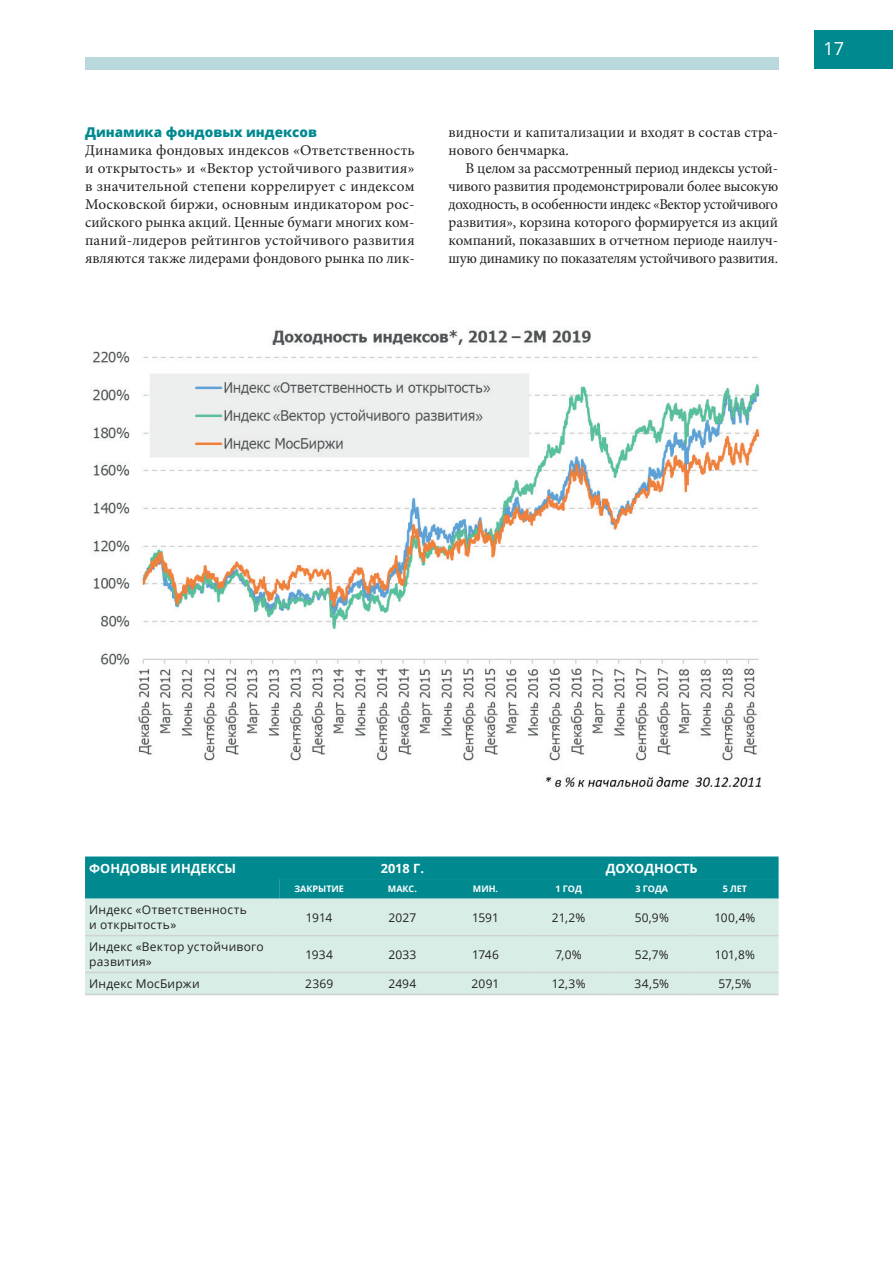
<style>
.page{position:relative;width:893px;height:1263px;background:#fff}
.page>*{position:absolute;margin:0;border:0;box-sizing:border-box;transform-origin:0 0}
.t1{font:18px "Open Sans";color:#fff}
.t2{font:15px/18px "Minion Pro";color:#231f20;text-align:justify}
.t3{font:800 13.5px "Open Sans";color:#008a90}
.t4{font:700 12.75px "Open Sans";color:#fff}
.t5{font:12px/15px "Open Sans";letter-spacing:.02em;color:#231f20}
.t6{font:700 9px "Open Sans";color:#fff}
</style>
<div class="page">
<div style="left:85px;top:57px;width:693px;height:12px;background:#bad9dc"></div>
<div style="left:814px;top:31px;width:79px;height:38px;background:#008a90"></div>
<img style="left:93px;top:328px;width:668px;height:461px">
<div style="left:85px;top:856px;width:694px;height:43px;background:#008a90"></div>
<div style="left:85px;top:899px;width:694px;height:95px;background:#d7ede6"></div>
<hr style="left:85px;top:935px;width:195px;height:1px;background:#d1d2d4">
<hr style="left:280px;top:935px;width:83px;height:1px;background:#d1d2d4">
<hr style="left:363px;top:935px;width:83px;height:1px;background:#d1d2d4">
<hr style="left:446px;top:935px;width:83px;height:1px;background:#d1d2d4">
<hr style="left:529px;top:935px;width:83px;height:1px;background:#d1d2d4">
<hr style="left:612px;top:935px;width:83px;height:1px;background:#d1d2d4">
<hr style="left:695px;top:935px;width:84px;height:1px;background:#d1d2d4">
<hr style="left:85px;top:972px;width:195px;height:1px;background:#d1d2d4">
<hr style="left:280px;top:972px;width:83px;height:1px;background:#d1d2d4">
<hr style="left:363px;top:972px;width:83px;height:1px;background:#d1d2d4">
<hr style="left:446px;top:972px;width:83px;height:1px;background:#d1d2d4">
<hr style="left:529px;top:972px;width:83px;height:1px;background:#d1d2d4">
<hr style="left:612px;top:972px;width:83px;height:1px;background:#d1d2d4">
<hr style="left:695px;top:972px;width:84px;height:1px;background:#d1d2d4">
<hr style="left:85px;top:994px;width:195px;height:1px;background:#d1d2d4">
<hr style="left:280px;top:994px;width:83px;height:1px;background:#d1d2d4">
<hr style="left:363px;top:994px;width:83px;height:1px;background:#d1d2d4">
<hr style="left:446px;top:994px;width:83px;height:1px;background:#d1d2d4">
<hr style="left:529px;top:994px;width:83px;height:1px;background:#d1d2d4">
<hr style="left:612px;top:994px;width:83px;height:1px;background:#d1d2d4">
<hr style="left:695px;top:994px;width:84px;height:1px;background:#d1d2d4">
<p class="t3" style="left:85px;top:122px;width:233px">Динамика фондовых индексов</p>
<p class="t2" style="left:85px;top:141px;width:331px">Динамика фондовых индексов «Ответственность и открытость» и «Вектор устойчивого развития» в значительной степени коррелирует с индексом Московской биржи, основным индикатором рос&shy;сийского рынка акций. Ценные бумаги многих ком&shy;паний-лидеров рейтингов устойчивого развития являются также лидерами фондового рынка по лик-</p>
<p class="t2" style="left:449px;top:123px;width:331px">видности и капитализации и входят в состав стра&shy;нового бенчмарка.</p>
<p class="t2" style="left:449px;top:159px;width:331px;text-indent:17px">В целом за рассмотренный период индексы устой&shy;чивого развития продемонстрировали более высокую доходность, в особенности индекс «Вектор устойчивого развития», корзина которого формируется из акций компаний, показавших в отчетном периоде наилуч&shy;шую динамику по показателям устойчивого развития.</p>
<p class="t1" style="left:823px;top:36px;width:22px">17</p>
<p class="t4" style="left:89px;top:859px;width:148px">ФОНДОВЫЕ ИНДЕКСЫ</p>
<p class="t4" style="left:381px;top:859px;width:45px">2018 Г.</p>
<p class="t4" style="left:606px;top:859px;width:93px">ДОХОДНОСТЬ</p>
<p class="t6" style="left:294px;top:883px;width:51px">ЗАКРЫТИЕ</p>
<p class="t6" style="left:388px;top:883px;width:31px">МАКС.</p>
<p class="t6" style="left:473px;top:883px;width:27px">МИН.</p>
<p class="t6" style="left:555px;top:883px;width:28px">1 ГОД</p>
<p class="t6" style="left:635px;top:883px;width:34px">3 ГОДА</p>
<p class="t6" style="left:723px;top:883px;width:26px">5 ЛЕТ</p>
<p class="t5" style="left:89px;top:902px;width:159px">Индекс «Ответственность и открытость»</p>
<p class="t5" style="left:306px;top:909px;width:28px">1914</p>
<p class="t5" style="left:388px;top:909px;width:29px">2027</p>
<p class="t5" style="left:472px;top:909px;width:28px">1591</p>
<p class="t5" style="left:552px;top:909px;width:35px">21,2%</p>
<p class="t5" style="left:635px;top:909px;width:36px">50,9%</p>
<p class="t5" style="left:714px;top:909px;width:43px">100,4%</p>
<p class="t5" style="left:89px;top:939px;width:176px">Индекс «Вектор устойчивого развития»</p>
<p class="t5" style="left:306px;top:946px;width:29px">1934</p>
<p class="t5" style="left:388px;top:946px;width:30px">2033</p>
<p class="t5" style="left:472px;top:946px;width:28px">1746</p>
<p class="t5" style="left:555px;top:946px;width:28px">7,0%</p>
<p class="t5" style="left:635px;top:946px;width:35px">52,7%</p>
<p class="t5" style="left:715px;top:946px;width:42px">101,8%</p>
<p class="t5" style="left:89px;top:976px;width:112px">Индекс МосБиржи</p>
<p class="t5" style="left:305px;top:976px;width:30px">2369</p>
<p class="t5" style="left:388px;top:976px;width:30px">2494</p>
<p class="t5" style="left:472px;top:976px;width:29px">2091</p>
<p class="t5" style="left:552px;top:976px;width:35px">12,3%</p>
<p class="t5" style="left:634px;top:976px;width:36px">34,5%</p>
<p class="t5" style="left:718px;top:976px;width:35px">57,5%</p>
</div>
